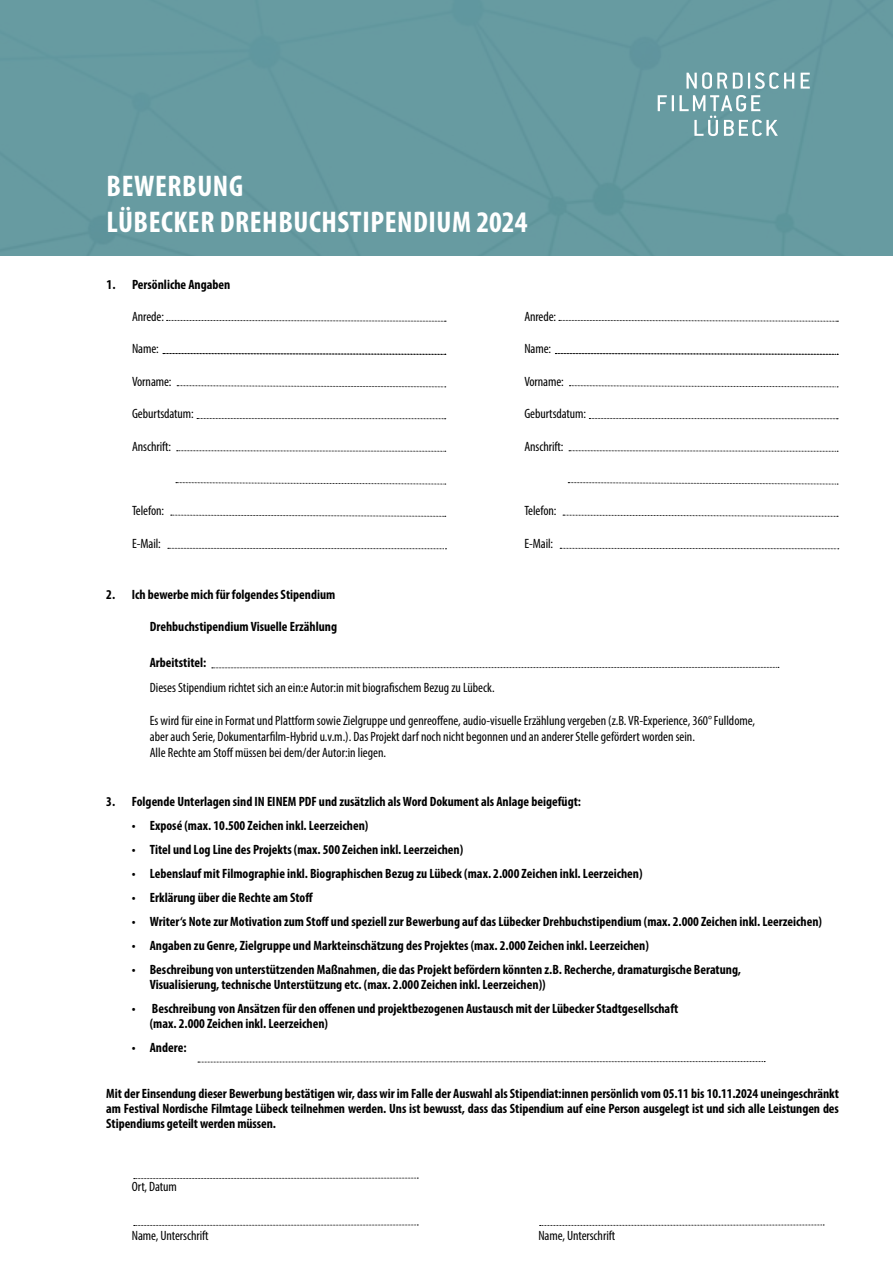
<style>
.page{position:relative;width:893px;height:1263px;background:#fff}
.page>*{position:absolute;margin:0;border:0;box-sizing:border-box;transform-origin:0 0}
.t1{font:700 condensed 30px/36px "Myriad Pro";letter-spacing:.02em;color:#fff}
.t2{font:700 condensed 13.5px/15px "Myriad Pro";color:#000}
.t3{font:condensed 13.5px/16.2px "Myriad Pro";color:#000}
</style>
<div class="page">
<svg style="left:212px;top:667px;width:567px;height:2px"></svg>
<svg style="left:198px;top:1061px;width:567px;height:2px"></svg>
<svg style="left:134px;top:1224px;width:284px;height:2px"></svg>
<svg style="left:540px;top:1224px;width:284px;height:2px"></svg>
<svg style="left:134px;top:1178px;width:284px;height:1px"></svg>
<svg style="left:163px;top:353px;width:283px;height:2px"></svg>
<svg style="left:555px;top:353px;width:283px;height:2px"></svg>
<svg style="left:197px;top:418px;width:249px;height:1px"></svg>
<svg style="left:589px;top:418px;width:249px;height:1px"></svg>
<svg style="left:177px;top:450px;width:269px;height:2px"></svg>
<svg style="left:569px;top:450px;width:269px;height:2px"></svg>
<svg style="left:176px;top:482px;width:270px;height:3px"></svg>
<svg style="left:568px;top:482px;width:270px;height:3px"></svg>
<svg style="left:177px;top:385px;width:269px;height:3px"></svg>
<svg style="left:569px;top:385px;width:269px;height:3px"></svg>
<svg style="left:171px;top:515px;width:275px;height:2px"></svg>
<svg style="left:563px;top:515px;width:275px;height:2px"></svg>
<svg style="left:167px;top:320px;width:279px;height:2px"></svg>
<svg style="left:559px;top:320px;width:279px;height:2px"></svg>
<svg style="left:168px;top:548px;width:278px;height:1px"></svg>
<svg style="left:560px;top:548px;width:279px;height:1px"></svg>
<div style="left:0;top:0;width:893px;height:256px;background:#679ba1"></div>
<svg style="left:686px;top:72px;width:41px;height:17px"></svg>
<svg style="left:733px;top:72px;width:61px;height:17px"></svg>
<svg style="left:801px;top:73px;width:9px;height:16px"></svg>
<svg style="left:658px;top:95px;width:120px;height:41px;background:#85aeb3"></svg>
<h1 class="t1" style="left:107px;top:167px;width:422px">BEWERBUNG<br>LÜBECKER DREHBUCHSTIPENDIUM 2024</h1>
<p class="t2" style="left:107px;top:276px;width:125px">1. Persönliche Angaben</p>
<p class="t3" style="left:132px;top:308px;width:33px">Anrede:</p>
<p class="t3" style="left:132px;top:341px;width:28px">Name:</p>
<p class="t3" style="left:132px;top:373px;width:41px">Vorname:</p>
<p class="t3" style="left:132px;top:406px;width:63px">Geburtsdatum:</p>
<p class="t3" style="left:132px;top:438px;width:41px">Anschrift:</p>
<p class="t3" style="left:132px;top:503px;width:34px">Telefon:</p>
<p class="t3" style="left:132px;top:535px;width:30px">E-Mail:</p>
<p class="t3" style="left:524px;top:308px;width:33px">Anrede:</p>
<p class="t3" style="left:524px;top:341px;width:28px">Name:</p>
<p class="t3" style="left:524px;top:373px;width:41px">Vorname:</p>
<p class="t3" style="left:524px;top:406px;width:63px">Geburtsdatum:</p>
<p class="t3" style="left:524px;top:438px;width:41px">Anschrift:</p>
<p class="t3" style="left:524px;top:503px;width:34px">Telefon:</p>
<p class="t3" style="left:524px;top:535px;width:30px">E-Mail:</p>
<p class="t2" style="left:106px;top:587px;width:231px">2. Ich bewerbe mich für folgendes Stipendium</p>
<p class="t2" style="left:150px;top:619px;width:189px">Drehbuchstipendium Visuelle Erzählung</p>
<p class="t2" style="left:150px;top:655px;width:58px">Arbeitstitel:</p>
<p class="t3" style="left:150px;top:679px;width:346px">Dieses Stipendium richtet sich an ein:e Autor:in mit biografischem Bezug zu Lübeck.</p>
<p class="t3" style="left:150px;top:712px;width:607px">Es wird für eine in Format und Plattform sowie Zielgruppe und genreoffene, audio-visuelle Erzählung vergeben (z.B. VR-Experience, 360° Fulldome, aber auch Serie, Dokumentarfilm-Hybrid u.v.m.). Das Projekt darf noch nicht begonnen und an anderer Stelle gefördert worden sein.<br>Alle Rechte am Stoff müssen bei dem/der Autor:in liegen.</p>
<p class="t2" style="left:106px;top:793px;width:476px">3. Folgende Unterlagen sind IN EINEM PDF und zusätzlich als Word Dokument als Anlage beigefügt:</p>
<p class="t2" style="left:132px;top:817px;width:238px">• Exposé (max. 10.500 Zeichen inkl. Leerzeichen)</p>
<p class="t2" style="left:132px;top:841px;width:333px">• Titel und Log Line des Projekts (max. 500 Zeichen inkl. Leerzeichen)</p>
<p class="t2" style="left:132px;top:865px;width:512px">• Lebenslauf mit Filmographie inkl. Biographischen Bezug zu Lübeck (max. 2.000 Zeichen inkl. Leerzeichen)</p>
<p class="t2" style="left:132px;top:889px;width:183px">• Erklärung über die Rechte am Stoff</p>
<p class="t2" style="left:132px;top:913px;width:692px">• Writer‘s Note zur Motivation zum Stoff und speziell zur Bewerbung auf das Lübecker Drehbuchstipendium (max. 2.000 Zeichen inkl. Leerzeichen)</p>
<p class="t2" style="left:132px;top:937px;width:519px">• Angaben zu Genre, Zielgruppe und Markteinschätzung des Projektes (max. 2.000 Zeichen inkl. Leerzeichen)</p>
<p class="t2" style="left:150px;top:961px;width:593px;text-indent:-18px">• Beschreibung von unterstützenden Maßnahmen, die das Projekt befördern könnten z.B. Recherche, dramaturgische Beratung,<br>Visualisierung, technische Unterstützung etc. (max. 2.000 Zeichen inkl. Leerzeichen))</p>
<p class="t2" style="left:150px;top:1000px;width:530px;text-indent:-18px">• Beschreibung von Ansätzen für den offenen und projektbezogenen Austausch mit der Lübecker Stadtgesellschaft (max. 2.000 Zeichen inkl. Leerzeichen)</p>
<p class="t2" style="left:132px;top:1039px;width:56px">• Andere:</p>
<p class="t2" style="left:106px;top:1085px;width:734px;text-align:justify">Mit der Einsendung dieser Bewerbung bestätigen wir, dass wir im Falle der Auswahl als Stipendiat:innen persönlich vom 05.11 bis 10.11.2024 uneingeschränkt am Festival Nordische Filmtage Lübeck teilnehmen werden. Uns ist bewusst, dass das Stipendium auf eine Person ausgelegt ist und sich alle Leistungen des Stipendiums geteilt werden müssen.</p>
<p class="t3" style="left:132px;top:1179px;width:47px">Ort, Datum</p>
<p class="t3" style="left:132px;top:1227px;width:78px">Name, Unterschrift</p>
<p class="t3" style="left:538px;top:1227px;width:78px">Name, Unterschrift</p>
</div>
